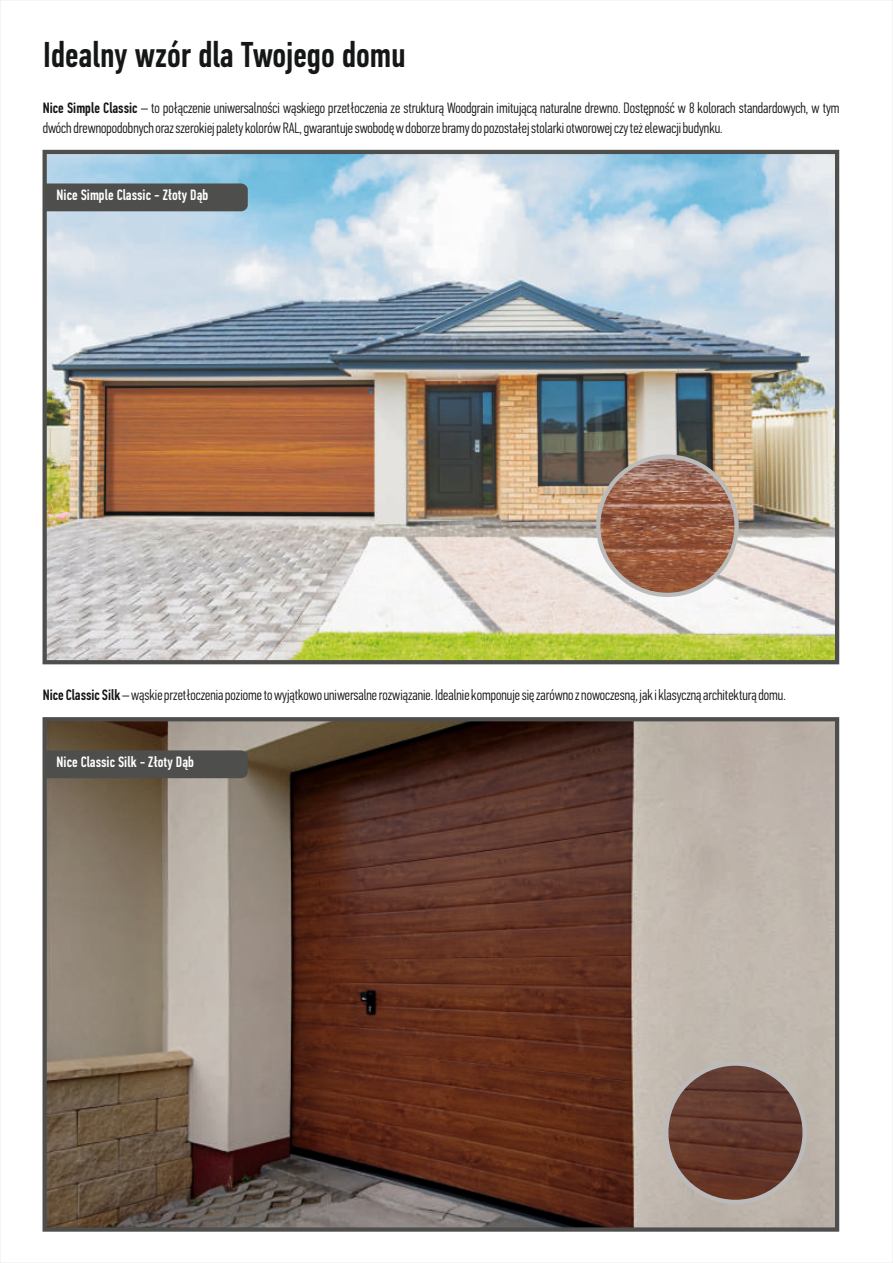
<style>
.page{position:relative;width:893px;height:1263px;background:#fff}
.page>*{position:absolute;margin:0;border:0;box-sizing:border-box;transform-origin:0 0}
.t1{font:500 36px "PF Din Text Comp Pro";color:#151616}
.t2{font:300 15px/19.6px "PF Din Text Comp Pro";color:#151616}
.t3{font:500 15px "PF Din Text Comp Pro";color:#fff}
.s1{font-weight:500}
</style>
<div class="page">
<img style="left:48px;top:722px;width:786px;height:505px">
<div style="left:43px;top:717px;width:796px;height:515px;border:4px solid #4e4e4d"></div>
<img style="left:48px;top:155px;width:786px;height:504px">
<div style="left:48px;top:183px;width:200px;height:28px;background:#4e4e4d"></div>
<div style="left:43px;top:150px;width:796px;height:514px;border:4px solid #4e4e4d"></div>
<img style="left:599px;top:457px;width:138px;height:138px;border-radius:50%">
<div style="left:596px;top:454px;width:143px;height:143px;border:4px solid #bbbbbc;border-radius:50%"></div>
<div style="left:44px;top:750px;width:204px;height:28px;background:#4e4e4d"></div>
<img style="left:661px;top:1058px;width:149px;height:149px">
<div style="left:664px;top:1061px;width:143px;height:143px;border:4px solid #bbbbbc;border-radius:50%"></div>
<h1 class="t1" style="left:43px;top:40px;width:364px">Idealny wzór dla Twojego domu</h1>
<p class="t2" style="left:43px;top:100px;width:798px"><span class="s1">Nice Simple Classic</span> – to połączenie uniwersalności wąskiego przetłoczenia ze strukturą Woodgrain imitującą naturalne drewno. Dostępność w 8 kolorach standardowych, w tym dwóch drewnopodobnych oraz szerokiej palety kolorów RAL, gwarantuje swobodę w doborze bramy do pozostałej stolarki otworowej czy też elewacji budynku.</p>
<p class="t3" style="left:57px;top:189px;width:153px">Nice Simple Classic - Złoty Dąb</p>
<p class="t2" style="left:43px;top:686px;width:744px"><span class="s1">Nice Classic Silk</span>– wąskie przetłoczenia poziome to wyjątkowo uniwersalne rozwiązanie. Idealnie komponuje się zarówno z nowoczesną, jak i klasyczną architekturą domu.</p>
<p class="t3" style="left:57px;top:756px;width:139px">Nice Classic Silk - Złoty Dąb</p>
</div>
